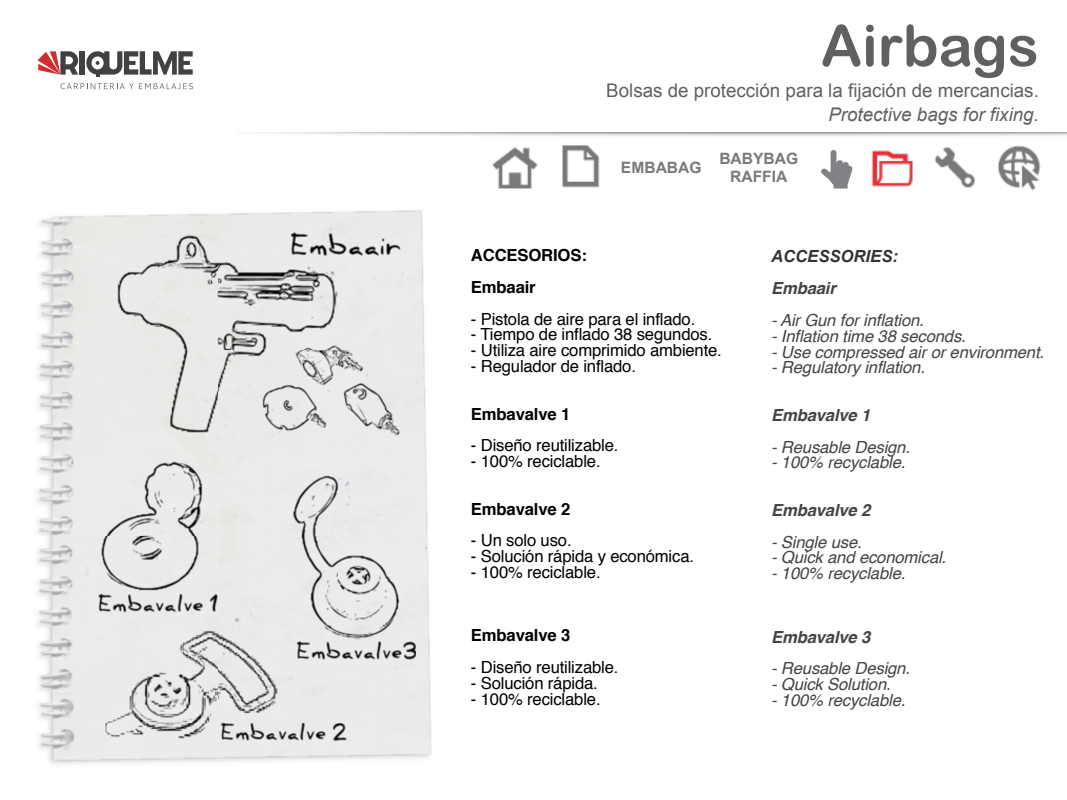
<style>
.page{position:relative;width:1067px;height:800px;background:#fff}
.page>*{position:absolute;margin:0;border:0;box-sizing:border-box;transform-origin:0 0}
.t1{font:57.3px "Arial Rounded MT Bold";color:#606060}
.t2{font:18.75px "Arial";color:#606060}
.t3{font:italic 18.75px "Arial";color:#606060}
.t4{font:16.68px "Helvetica";letter-spacing:-.01em;color:#000}
.t5{font:italic 16.68px "Helvetica";letter-spacing:-.01em;color:#444}
.t6{font:700 16.68px/31.7px "Helvetica";letter-spacing:-.01em;color:#000}
.t7{font:italic 700 16.68px "Helvetica";letter-spacing:-.01em;color:#444}
.t8{font:italic 700 16.68px "Arial";color:#323232}
.t9{font:700 15.62px/17.7px "Arial";color:#7a7a7a;text-align:center}
</style>
<div class="page">
<img style="left:37px;top:210px;width:395px;height:554px">
<img style="left:934px;top:147px;width:41px;height:41px">
<img style="left:997px;top:145px;width:44px;height:46px">
<img style="left:562px;top:145px;width:38px;height:43px">
<img style="left:492px;top:147px;width:46px;height:42px">
<img style="left:871px;top:150px;width:42px;height:37px">
<svg style="left:821px;top:150px;width:31px;height:39px"></svg>
<svg style="left:37px;top:51px;width:156px;height:39px"></svg>
<h1 class="t1" style="left:821px;top:12px;width:219px">Airbags</h1>
<p class="t2" style="left:606px;top:78px;width:434px">Bolsas de protección para la fijación de mercancias.</p>
<p class="t3" style="left:828px;top:102px;width:212px">Protective bags for fixing.</p>
<p class="t9" style="left:621px;top:159px;width:82px">EMBABAG</p>
<p class="t9" style="left:719px;top:151px;width:80px">BABYBAG<br>RAFFIA</p>
<p class="t6" style="left:471px;top:240px;width:117px">ACCESORIOS:<br>Embaair</p>
<p class="t4" style="left:471px;top:306px;width:226px">- Pistola de aire para el inflado.</p>
<p class="t4" style="left:471px;top:322px;width:243px">- Tiempo de inflado 38 segundos.</p>
<p class="t4" style="left:471px;top:338px;width:252px">- Utiliza aire comprimido ambiente.</p>
<p class="t4" style="left:471px;top:353px;width:166px">- Regulador de inflado.</p>
<p class="t6" style="left:471px;top:398px;width:101px">Embavalve 1</p>
<p class="t4" style="left:471px;top:433px;width:149px">- Diseño reutilizable.</p>
<p class="t4" style="left:471px;top:448px;width:131px">- 100% reciclable.</p>
<p class="t6" style="left:471px;top:493px;width:101px">Embavalve 2</p>
<p class="t4" style="left:471px;top:528px;width:102px">- Un solo uso.</p>
<p class="t4" style="left:471px;top:543px;width:225px">- Solución rápida y económica.</p>
<p class="t4" style="left:471px;top:559px;width:131px">- 100% reciclable.</p>
<p class="t6" style="left:471px;top:620px;width:101px">Embavalve 3</p>
<p class="t4" style="left:471px;top:654px;width:149px">- Diseño reutilizable.</p>
<p class="t4" style="left:471px;top:670px;width:128px">- Solución rápida.</p>
<p class="t4" style="left:471px;top:686px;width:131px">- 100% reciclable.</p>
<p class="t8" style="left:771px;top:245px;width:128px">ACCESSORIES:</p>
<p class="t7" style="left:771px;top:275px;width:66px">Embaair</p>
<p class="t5" style="left:771px;top:307px;width:154px">- Air Gun for inflation.</p>
<p class="t5" style="left:771px;top:323px;width:196px">- Inflation time 38 seconds.</p>
<p class="t5" style="left:771px;top:339px;width:274px">- Use compressed air or environment.</p>
<p class="t5" style="left:771px;top:354px;width:155px">- Regulatory inflation.</p>
<p class="t7" style="left:771px;top:401px;width:101px">Embavalve 1</p>
<p class="t5" style="left:771px;top:434px;width:140px">- Reusable Design.</p>
<p class="t5" style="left:771px;top:449px;width:136px">- 100% recyclable.</p>
<p class="t7" style="left:771px;top:496px;width:101px">Embavalve 2</p>
<p class="t5" style="left:771px;top:529px;width:92px">- Single use.</p>
<p class="t5" style="left:771px;top:544px;width:177px">- Quick and economical.</p>
<p class="t5" style="left:771px;top:560px;width:136px">- 100% recyclable.</p>
<p class="t7" style="left:771px;top:623px;width:101px">Embavalve 3</p>
<p class="t5" style="left:771px;top:655px;width:140px">- Reusable Design.</p>
<p class="t5" style="left:771px;top:671px;width:121px">- Quick Solution.</p>
<p class="t5" style="left:771px;top:687px;width:136px">- 100% recyclable.</p>
</div>
